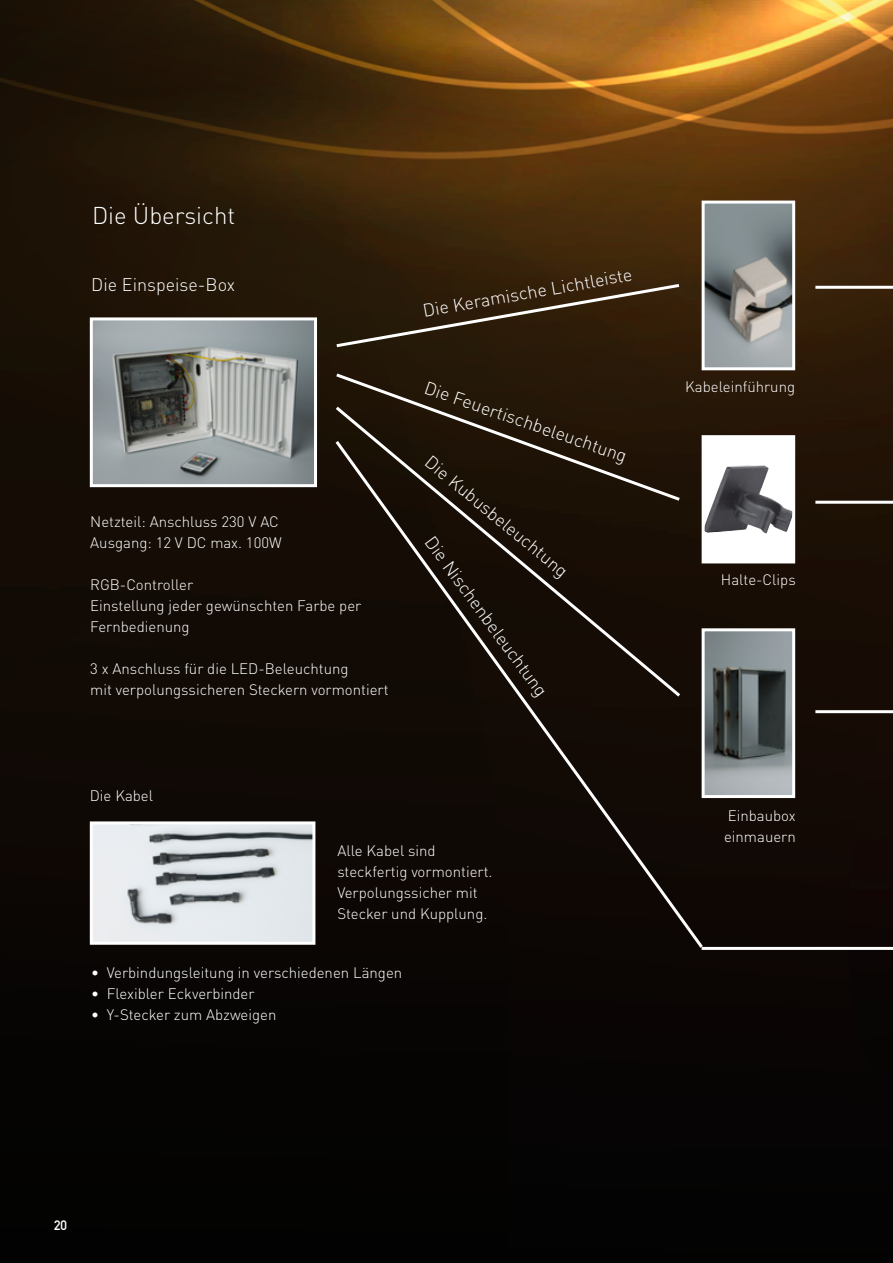
<style>
.page{position:relative;width:893px;height:1263px;background:#fff}
.page>*{position:absolute;margin:0;border:0;box-sizing:border-box;transform-origin:0 0}
.t1{font:300 24px "DINOT";color:#fff}
.t2{font:300 18px "DINOT";color:#fff}
.t3{font:300 15px/21px "DINOT";color:#fff}
.t4{font:13.5px "DIN Mittelschrift Std";color:#fff}
.s1{font-weight:400}
</style>
<div class="page">
<img style="left:0;top:0;width:893px;height:1263px">
<img style="left:94px;top:321px;width:219px;height:162px">
<div style="left:90px;top:317px;width:227px;height:170px;border:3px solid #fff"></div>
<img style="left:706px;top:205px;width:85px;height:161px">
<div style="left:702px;top:201px;width:93px;height:169px;border:3px solid #fff"></div>
<img style="left:706px;top:632px;width:85px;height:162px">
<div style="left:702px;top:628px;width:93px;height:170px;border:3px solid #fff"></div>
<div style="left:703px;top:437px;width:91px;height:125px;background:#fff"></div>
<img style="left:706px;top:465px;width:85px;height:69px">
<img style="left:94px;top:825px;width:217px;height:116px">
<div style="left:90px;top:821px;width:225px;height:124px;border:3px solid #fff"></div>
<svg style="left:333px;top:282px;width:349px;height:67px;background:#362513"></svg>
<div style="left:333px;top:371px;width:350px;height:33px;background:#251808"></div>
<div style="left:333px;top:404px;width:350px;height:34px;background:#221406"></div>
<hr style="left:702px;top:947px;width:191px;height:3px;background:#fff">
<svg style="left:333px;top:438px;width:373px;height:513px;background:#18100a"></svg>
<hr style="left:815px;top:286px;width:78px;height:3px;background:#fff">
<hr style="left:815px;top:501px;width:78px;height:3px;background:#fff">
<hr style="left:815px;top:710px;width:78px;height:3px;background:#fff">
<h1 class="t1" style="left:92px;top:200px;width:145px">Die Übersicht</h1>
<p class="t2" style="left:91px;top:273px;width:145px">Die Einspeise-Box</p>
<p class="t3" style="left:90px;top:511px;width:193px">Netzteil: Anschluss 230 V AC<br>Ausgang: 12 V DC max. 100W</p>
<p class="t3" style="left:90px;top:574px;width:273px">RGB-Controller<br>Einstellung jeder gewünschten Farbe per<br>Fernbedienung</p>
<p class="t3" style="left:90px;top:658px;width:300px">3 x Anschluss für die LED-Beleuchtung<br>mit verpolungssicheren Steckern vormontiert</p>
<p class="t2" style="left:421px;top:300px;width:214px;rotate:-10deg">Die Keramische Lichtleiste</p>
<p class="t2" style="left:429px;top:376px;width:215px;rotate:19deg">Die Feuertischbeleuchtung</p>
<p class="t2" style="left:434px;top:451px;width:181px;rotate:39deg">Die Kubusbeleuchtung</p>
<p class="t2" style="left:438px;top:531px;width:195px;rotate:54deg">Die Nischenbeleuchtung</p>
<p class="t3" style="left:90px;top:785px;width:65px">Die Kabel</p>
<p class="t3" style="left:337px;top:840px;width:157px">Alle Kabel sind steckfertig vormontiert.<br>Verpolungssicher mit<br>Stecker und Kupplung.</p>
<p class="t3" style="left:91px;top:962px;width:312px"><span class="s1">•</span> Verbindungsleitung in verschiedenen Längen</p>
<p class="t3" style="left:91px;top:983px;width:165px"><span class="s1">•</span> Flexibler Eckverbinder</p>
<p class="t3" style="left:91px;top:1004px;width:187px"><span class="s1">•</span> Y-Stecker zum Abzweigen</p>
<p class="t3" style="left:685px;top:376px;width:111px">Kabeleinführung</p>
<p class="t3" style="left:721px;top:569px;width:76px">Halte-Clips</p>
<p class="t3" style="left:724px;top:805px;width:73px">Einbaubox einmauern</p>
<p class="t4" style="left:54px;top:1217px;width:14px">20</p>
</div>
